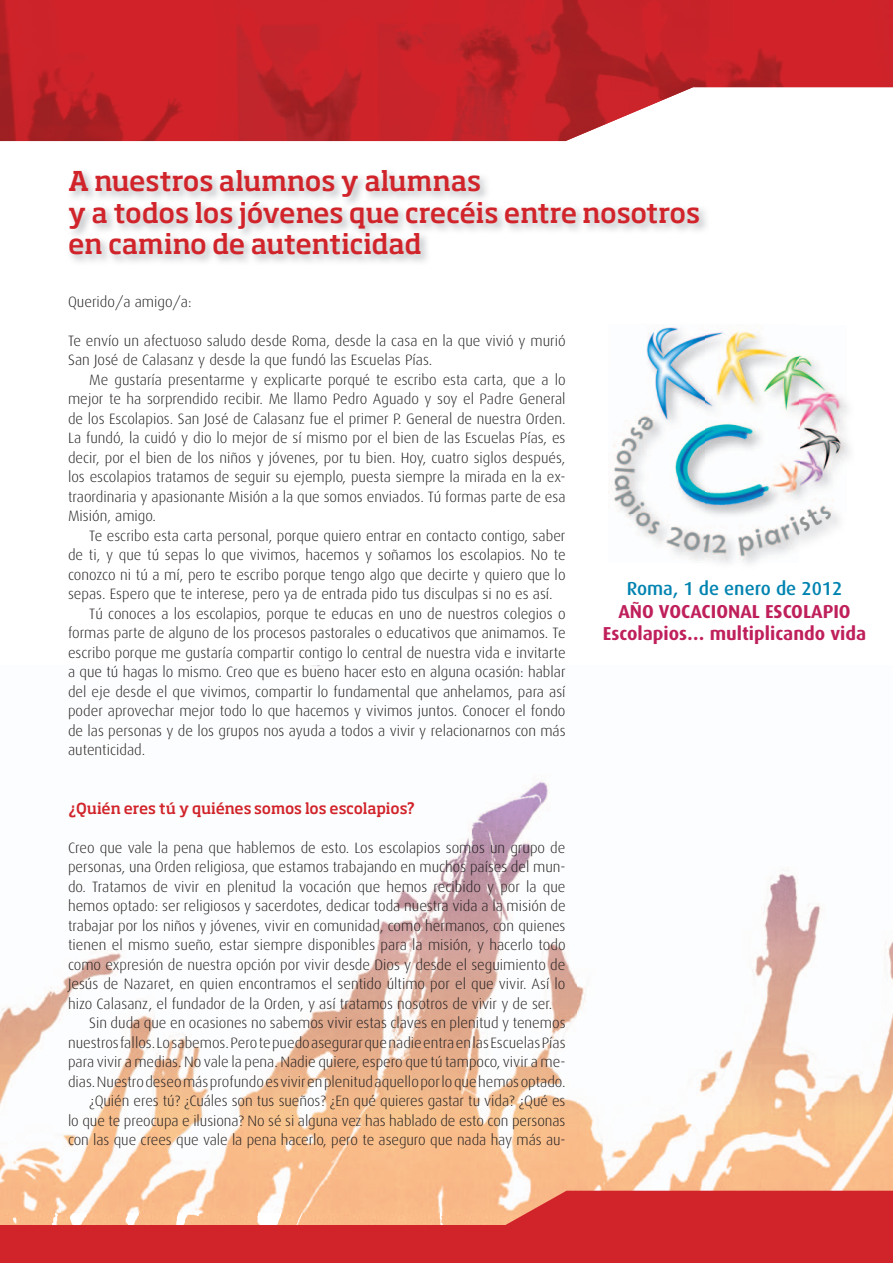
<style>
.page{position:relative;width:893px;height:1263px;background:#fff}
.page>*{position:absolute;margin:0;border:0;box-sizing:border-box;transform-origin:0 0}
.t1{font:500 27px/31.5px "Soho Std";letter-spacing:-.01em;color:#d1232a}
.t2{font:700 18.75px/22.5px "Dax";color:#bf205b;text-align:center}
.t3{font:500 18.75px "Dax";color:#0083b0}
.t4{font:300 15px/19.5px "Dax";color:#231f20}
.t5{font:500 15px "Soho Std";letter-spacing:-.005em;color:#d1232a}
</style>
<div class="page">
<img style="left:0;top:665px;width:893px;height:526px">
<svg style="left:0;top:1191px;width:893px;height:72px;background:#dc5049"></svg>
<img style="left:0;top:0;width:893px;height:141px">
<img style="left:800px;top:355px;width:46px;height:187px">
<img style="left:612px;top:327px;width:188px;height:235px">
<h1 class="t1" style="left:68px;top:165px;width:634px">A nuestros alumnos y alumnas<br>y a todos los jóvenes que crecéis entre nosotros en camino de autenticidad</h1>
<p class="t4" style="left:68px;top:292px;width:125px">Querido/a amigo/a:</p>
<p class="t4" style="left:68px;top:331px;width:499px">Te envío un afectuoso saludo desde Roma, desde la casa en la que vivió y murió<br>San José de Calasanz y desde la que fundó las Escuelas Pías.</p>
<p class="t4" style="left:68px;top:370px;width:499px;text-align:justify;text-indent:21px">Me gustaría presentarme y explicarte porqué te escribo esta carta, que a lo mejor te ha sorprendido recibir. Me llamo Pedro Aguado y soy el Padre General de los Escolapios. San José de Calasanz fue el primer P. General de nuestra Orden.<br>La fundó, la cuidó y dio lo mejor de sí mismo por el bien de las Escuelas Pías, es decir, por el bien de los niños y jóvenes, por tu bien. Hoy, cuatro siglos después, los escolapios tratamos de seguir su ejemplo, puesta siempre la mirada en la ex&shy;traordinaria y apasionante Misión a la que somos enviados. Tú formas parte de esa Misión, amigo.</p>
<p class="t4" style="left:89px;top:526px;width:478px">Te escribo esta carta personal, porque quiero entrar en contacto contigo, saber</p>
<p class="t4" style="left:68px;top:545px;width:499px">de ti, y que tú sepas lo que vivimos, hacemos y soñamos los escolapios. No te</p>
<p class="t4" style="left:68px;top:565px;width:499px">conozco ni tú a mí, pero te escribo porque tengo algo que decirte y quiero que lo</p>
<p class="t4" style="left:68px;top:584px;width:486px">sepas. Espero que te interese, pero ya de entrada pido tus disculpas si no es así.</p>
<p class="t4" style="left:89px;top:604px;width:478px">Tú conoces a los escolapios, porque te educas en uno de nuestros colegios o</p>
<p class="t4" style="left:68px;top:623px;width:499px">formas parte de alguno de los procesos pastorales o educativos que animamos. Te</p>
<p class="t4" style="left:68px;top:643px;width:499px">escribo porque me gustaría compartir contigo lo central de nuestra vida e invitarte</p>
<p class="t4" style="left:68px;top:662px;width:499px">a que tú hagas lo mismo. Creo que es bueno hacer esto en alguna ocasión: hablar</p>
<p class="t4" style="left:68px;top:682px;width:499px">del eje desde el que vivimos, compartir lo fundamental que anhelamos, para así</p>
<p class="t4" style="left:68px;top:701px;width:499px">poder aprovechar mejor todo lo que hacemos y vivimos juntos. Conocer el fondo</p>
<p class="t4" style="left:68px;top:721px;width:499px">de las personas y de los grupos nos ayuda a todos a vivir y relacionarnos con más</p>
<p class="t4" style="left:68px;top:740px;width:79px">autenticidad.</p>
<p class="t5" style="left:68px;top:798px;width:349px">¿Quién eres tú y quiénes somos los escolapios?</p>
<p class="t4" style="left:68px;top:838px;width:499px">Creo que vale la pena que hablemos de esto. Los escolapios somos un grupo de</p>
<p class="t4" style="left:68px;top:857px;width:499px">personas, una Orden religiosa, que estamos trabajando en muchos países del mun-</p>
<p class="t4" style="left:68px;top:877px;width:499px">do. Tratamos de vivir en plenitud la vocación que hemos recibido y por la que</p>
<p class="t4" style="left:68px;top:896px;width:499px">hemos optado: ser religiosos y sacerdotes, dedicar toda nuestra vida a la misión de</p>
<p class="t4" style="left:68px;top:916px;width:499px">trabajar por los niños y jóvenes, vivir en comunidad, como hermanos, con quienes</p>
<p class="t4" style="left:68px;top:935px;width:499px">tienen el mismo sueño, estar siempre disponibles para la misión, y hacerlo todo</p>
<p class="t4" style="left:68px;top:955px;width:499px">como expresión de nuestra opción por vivir desde Dios y desde el seguimiento de</p>
<p class="t4" style="left:68px;top:974px;width:499px">Jesús de Nazaret, en quien encontramos el sentido último por el que vivir. Así lo</p>
<p class="t4" style="left:68px;top:994px;width:486px">hizo Calasanz, el fundador de la Orden, y así tratamos nosotros de vivir y de ser.</p>
<p class="t4" style="left:89px;top:1013px;width:478px">Sin duda que en ocasiones no sabemos vivir estas claves en plenitud y tenemos</p>
<p class="t4" style="left:68px;top:1033px;width:499px">nuestros fallos. Lo sabemos. Pero te puedo asegurar que nadie entra en las Escuelas Pías</p>
<p class="t4" style="left:68px;top:1052px;width:499px">para vivir a medias. No vale la pena. Nadie quiere, espero que tú tampoco, vivir a me-</p>
<p class="t4" style="left:68px;top:1072px;width:499px">dias. Nuestro deseo más profundo es vivir en plenitud aquello por lo que hemos optado.</p>
<p class="t4" style="left:89px;top:1091px;width:478px">¿Quién eres tú? ¿Cuáles son tus sueños? ¿En qué quieres gastar tu vida? ¿Qué es</p>
<p class="t4" style="left:68px;top:1111px;width:499px">lo que te preocupa e ilusiona? No sé si alguna vez has hablado de esto con personas</p>
<p class="t4" style="left:68px;top:1130px;width:499px">con las que crees que vale la pena hacerlo, pero te aseguro que nada hay más au-</p>
<p class="t3" style="left:627px;top:578px;width:217px">Roma, 1 de enero de 2012</p>
<p class="t2" style="left:603px;top:600px;width:265px">AÑO VOCACIONAL ESCOLAPIO<br>Escolapios… multiplicando vida</p>
</div>
